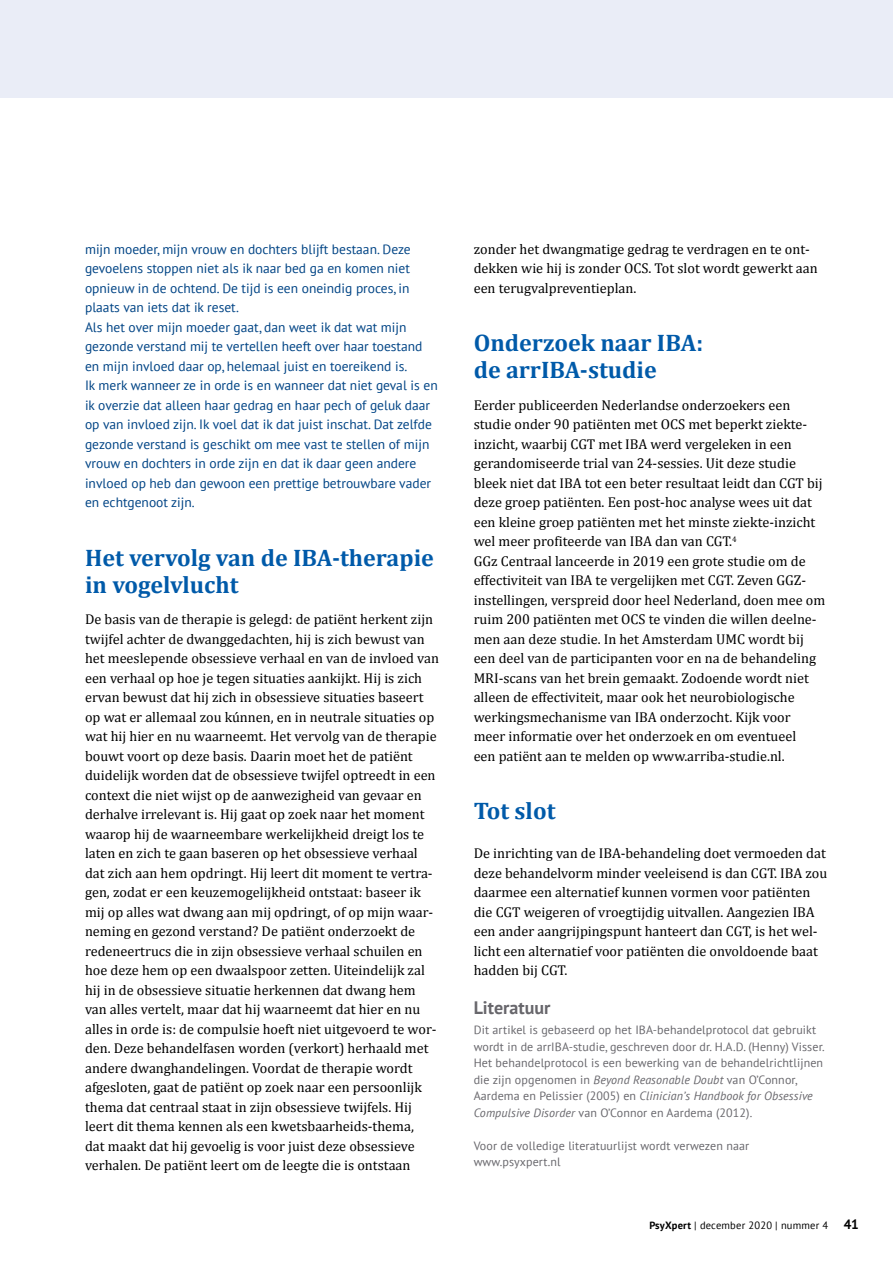
<style>
.page{position:relative;width:893px;height:1263px;background:#fff}
.page>*{position:absolute;margin:0;border:0;box-sizing:border-box;transform-origin:0 0}
.t1{font:700 24px/27px "Cambria";color:#005aa9}
.t2{font:700 18px "PT Sans";color:#68676c}
.t3{font:14.25px/19.5px "Cambria";color:#000}
.t4{font:13.5px/19.5px "PT Sans";color:#004485}
.t5{font:12px/16.5px "PT Sans";letter-spacing:.01em;color:#68676c}
.t6{font:10.5px "PT Sans";letter-spacing:.02em;color:#000}
.s1{font-style:italic}
.s2{font-weight:700}
.s3{font-weight:700;font-size:13.5px}
</style>
<div class="page">
<div style="left:0;top:0;width:893px;height:98px;background:#eaedf7"></div>
<p class="t4" style="left:85px;top:239px;width:354px">mijn moeder, mijn vrouw en dochters blijft bestaan. Deze gevoelens stoppen niet als ik naar bed ga en komen niet opnieuw in de ochtend. De tijd is een oneindig proces, in plaats van iets dat ik reset.<br>Als het over mijn moeder gaat, dan weet ik dat wat mijn gezonde verstand mij te vertellen heeft over haar toestand en mijn invloed daar op, helemaal juist en toereikend is.<br>Ik merk wanneer ze in orde is en wanneer dat niet geval is en ik overzie dat alleen haar gedrag en haar pech of geluk daar op van invloed zijn. Ik voel dat ik dat juist inschat. Dat zelfde gezonde verstand is geschikt om mee vast te stellen of mijn vrouw en dochters in orde zijn en dat ik daar geen andere invloed op heb dan gewoon een prettige betrouwbare vader en echtgenoot zijn.</p>
<h1 class="t1" style="left:85px;top:543px;width:350px">Het vervolg van de IBA-therapie in vogelvlucht</h1>
<p class="t3" style="left:85px;top:610px;width:356px">De basis van de therapie is gelegd: de patiënt herkent zijn twijfel achter de dwanggedachten, hij is zich bewust van het meeslepende obsessieve verhaal en van de invloed van een verhaal op hoe je tegen situaties aankijkt. Hij is zich ervan bewust dat hij zich in obsessieve situaties baseert op wat er allemaal zou kúnnen, en in neutrale situaties op wat hij hier en nu waarneemt. Het vervolg van de therapie bouwt voort op deze basis. Daarin moet het de patiënt duidelijk worden dat de obsessieve twijfel optreedt in een context die niet wijst op de aanwezigheid van gevaar en derhalve irrelevant is. Hij gaat op zoek naar het moment waarop hij de waarneembare werkelijkheid dreigt los te laten en zich te gaan baseren op het obsessieve verhaal dat zich aan hem opdringt. Hij leert dit moment te vertra&shy;gen, zodat er een keuzemogelijkheid ontstaat: baseer ik mij op alles wat dwang aan mij opdringt, of op mijn waar&shy;neming en gezond verstand? De patiënt onderzoekt de redeneertrucs die in zijn obsessieve verhaal schuilen en hoe deze hem op een dwaalspoor zetten. Uiteindelijk zal hij in de obsessieve situatie herkennen dat dwang hem van alles vertelt, maar dat hij waarneemt dat hier en nu alles in orde is: de compulsie hoeft niet uitgevoerd te wor&shy;den. Deze behandelfasen worden (verkort) herhaald met andere dwanghandelingen. Voordat de therapie wordt afgesloten, gaat de patiënt op zoek naar een persoonlijk thema dat centraal staat in zijn obsessieve twijfels. Hij leert dit thema kennen als een kwetsbaarheids-thema,<br>dat maakt dat hij gevoelig is voor juist deze obsessieve verhalen. De patiënt leert om de leegte die is ontstaan</p>
<p class="t3" style="left:474px;top:239px;width:346px">zonder het dwangmatige gedrag te verdragen en te ont&shy;dekken wie hij is zonder OCS. Tot slot wordt gewerkt aan een terugvalpreventieplan.</p>
<h1 class="t1" style="left:474px;top:329px;width:231px">Onderzoek naar IBA: de arrIBA-studie</h1>
<p class="t3" style="left:474px;top:395px;width:353px">Eerder publiceerden Nederlandse onderzoekers een studie onder 90 patiënten met OCS met beperkt ziekte&shy;inzicht, waarbij CGT met IBA werd vergeleken in een gerandomiseerde trial van 24-sessies. Uit deze studie bleek niet dat IBA tot een beter resultaat leidt dan CGT bij deze groep patiënten. Een post-hoc analyse wees uit dat een kleine groep patiënten met het minste ziekte-inzicht wel meer profiteerde van IBA dan van CGT.<sup>4<br></sup>GGz Centraal lanceerde in 2019 een grote studie om de effectiviteit van IBA te vergelijken met CGT. Zeven GGZ&shy;instellingen, verspreid door heel Nederland, doen mee om ruim 200 patiënten met OCS te vinden die willen deelne&shy;men aan deze studie. In het Amsterdam UMC wordt bij een deel van de participanten voor en na de behandeling MRI-scans van het brein gemaakt. Zodoende wordt niet alleen de effectiviteit, maar ook het neurobiologische werkingsmechanisme van IBA onderzocht. Kijk voor meer informatie over het onderzoek en om eventueel<br>een patiënt aan te melden op www.arriba-studie.nl.</p>
<h1 class="t1" style="left:474px;top:797px;width:83px">Tot slot</h1>
<p class="t3" style="left:474px;top:844px;width:355px">De inrichting van de IBA-behandeling doet vermoeden dat deze behandelvorm minder veeleisend is dan CGT. IBA zou daarmee een alternatief kunnen vormen voor patiënten die CGT weigeren of vroegtijdig uitvallen. Aangezien IBA een ander aangrijpingspunt hanteert dan CGT, is het wel&shy;licht een alternatief voor patiënten die onvoldoende baat hadden bij CGT.</p>
<p class="t2" style="left:474px;top:996px;width:78px">Literatuur</p>
<p class="t5" style="left:474px;top:1021px;width:352px">Dit artikel is gebaseerd op het IBA-behandelprotocol dat gebruikt wordt in de arrIBA-studie, geschreven door dr. H.A.D. (Henny) Visser.<br>Het behandelprotocol is een bewerking van de behandelrichtlijnen die zijn opgenomen in <span class="s1">Beyond Reasonable Doubt</span> van O’Connor, Aardema en Pelissier (2005) en <span class="s1">Clinician’s Handbook for Obsessive Compulsive Disorder</span> van O’Connor en Aardema (2012).</p>
<p class="t5" style="left:474px;top:1137px;width:277px">Voor de volledige literatuurlijst wordt verwezen naar www.psyxpert.nl</p>
<p class="t6" style="left:649px;top:1218px;width:211px"><span class="s2">PsyXpert</span> | december 2020 | nummer 4 <span class="s3">41</span></p>
</div>
